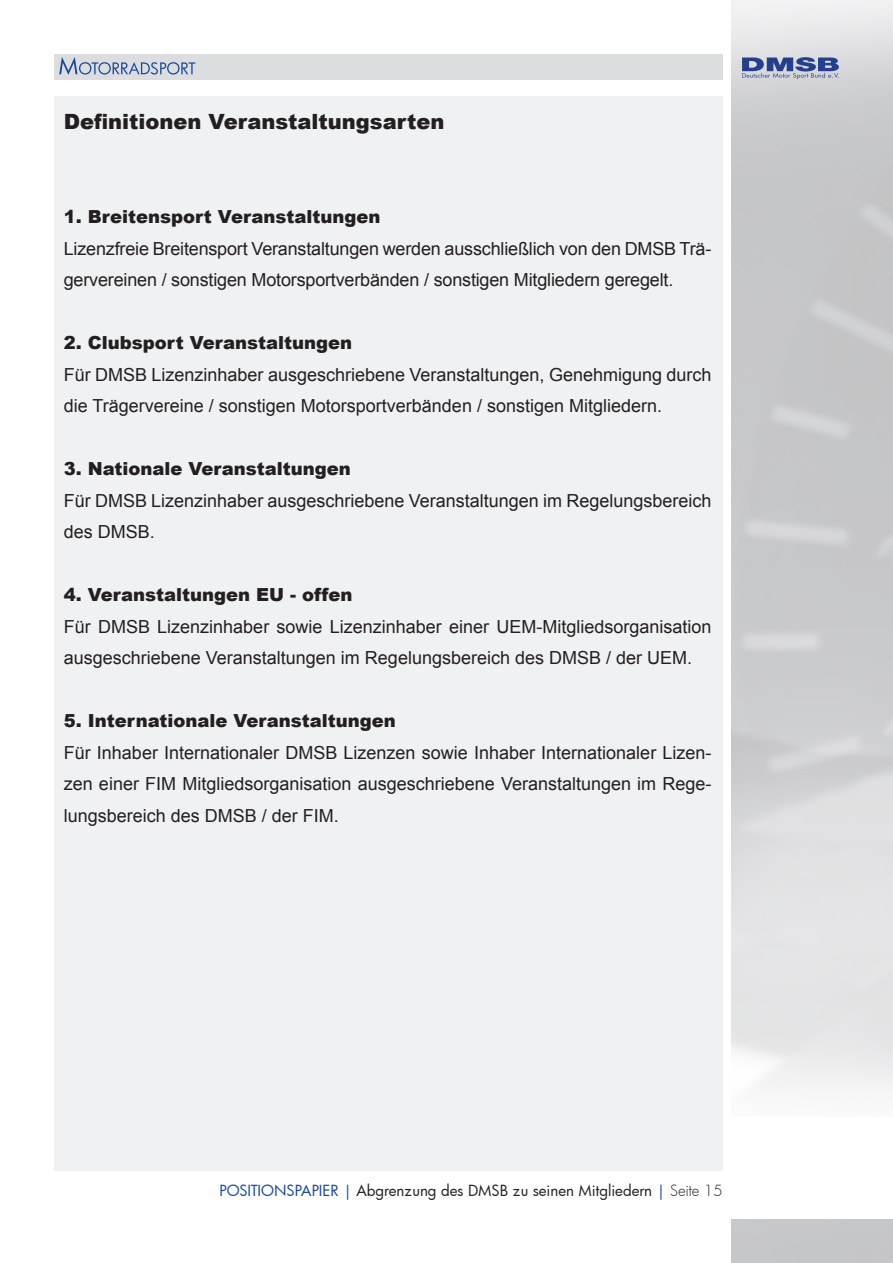
<style>
.page{position:relative;width:893px;height:1263px;background:#fff}
.page>*{position:absolute;margin:0;border:0;box-sizing:border-box;transform-origin:0 0}
.t1{font:900 21px "Arial";color:#231f20}
.t2{font:18px/31.5px "Arial";color:#231f20}
.t3{font:900 18px "Arial";color:#231f20}
.t4{font:15px "Futura";color:#231f20}
.s1{color:#18469d}
.s2{font-weight:500;color:#18469d}
.s3{font-weight:300}
</style>
<div class="page">
<svg style="left:742px;top:57px;width:97px;height:22px;background:#7f8cb4"></svg>
<div style="left:54px;top:54px;width:669px;height:26px;background:#dcdddf"></div>
<div style="left:54px;top:96px;width:669px;height:1075px;background:#f0f1f2"></div>
<svg style="left:59px;top:57px;width:136px;height:18px"></svg>
<p class="t1" style="left:64px;top:106px;width:382px">Definitionen Veranstaltungsarten</p>
<p class="t3" style="left:64px;top:204px;width:318px">1. Breitensport Veranstaltungen</p>
<p class="t2" style="left:64px;top:233px;width:649px">Lizenzfreie Breitensport Veranstaltungen werden ausschließlich von den DMSB Trä&shy;gervereinen / sonstigen Motorsportverbänden / sonstigen Mitgliedern geregelt.</p>
<p class="t3" style="left:64px;top:330px;width:290px">2. Clubsport Veranstaltungen</p>
<p class="t2" style="left:64px;top:359px;width:649px">Für DMSB Lizenzinhaber ausgeschriebene Veranstaltungen, Genehmigung durch die Trägervereine / sonstigen Motorsportverbänden / sonstigen Mitgliedern.</p>
<p class="t3" style="left:64px;top:456px;width:289px">3. Nationale Veranstaltungen</p>
<p class="t2" style="left:64px;top:485px;width:649px">Für DMSB Lizenzinhaber ausgeschriebene Veranstaltungen im Regelungsbereich des DMSB.</p>
<p class="t3" style="left:64px;top:582px;width:290px">4. Veranstaltungen EU - offen</p>
<p class="t2" style="left:64px;top:611px;width:649px">Für DMSB Lizenzinhaber sowie Lizenzinhaber einer UEM-Mitgliedsorganisation ausgeschriebene Veranstaltungen im Regelungsbereich des DMSB / der UEM.</p>
<p class="t3" style="left:64px;top:708px;width:334px">5. Internationale Veranstaltungen</p>
<p class="t2" style="left:64px;top:737px;width:649px;text-align:justify">Für Inhaber Internationaler DMSB Lizenzen sowie Inhaber Internationaler Lizen&shy;zen einer FIM Mitgliedsorganisation ausgeschriebene Veranstaltungen im Rege&shy;lungsbereich des DMSB / der FIM.</p>
<p class="t4" style="left:220px;top:1180px;width:505px"><span class="s1">positionspapier</span> <span class="s2">|</span> Abgrenzung des DMSB zu seinen Mitgliedern <span class="s2">|</span> <span class="s3">Seite 15</span></p>
</div>
